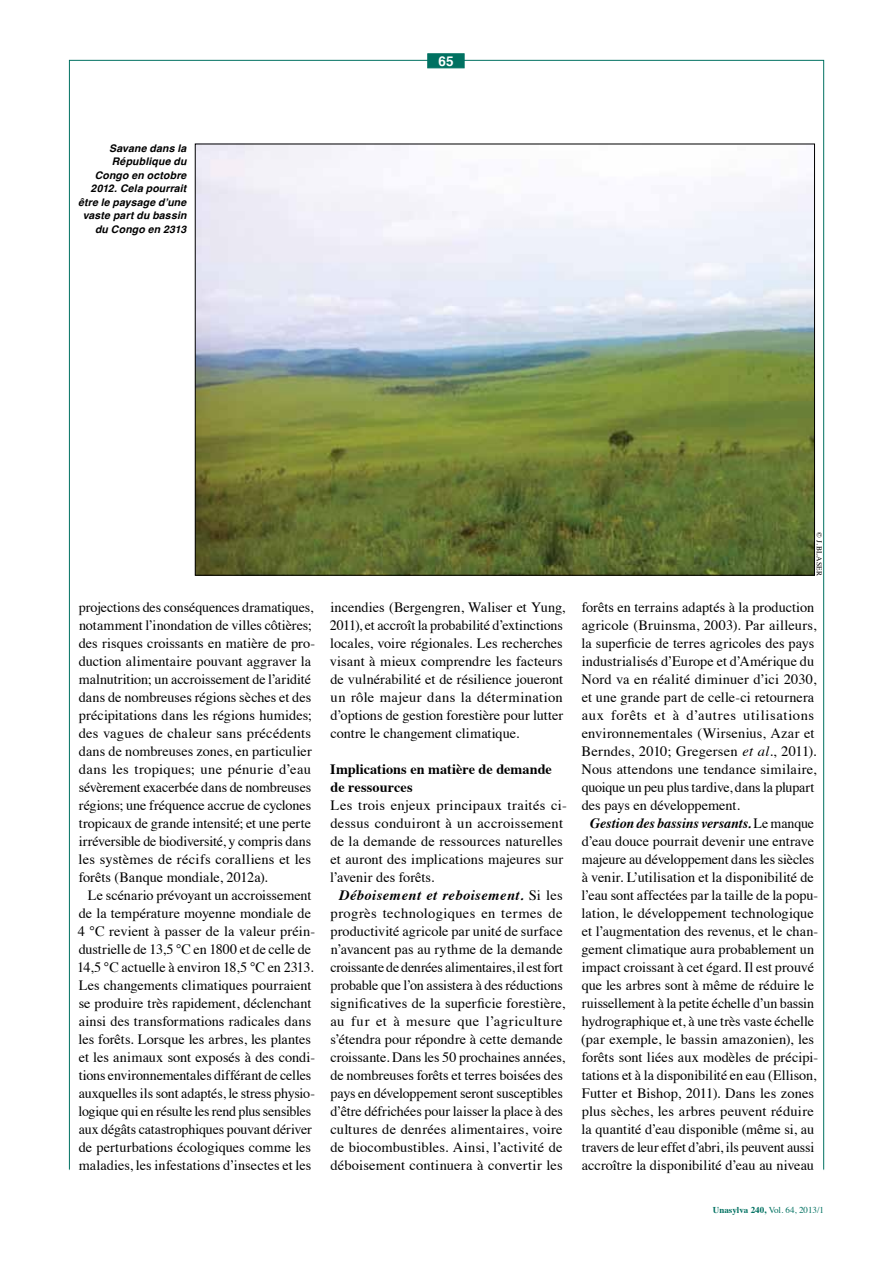
<style>
.page{position:relative;width:893px;height:1263px;background:#fff}
.page>*{position:absolute;margin:0;border:0;box-sizing:border-box;transform-origin:0 0}
.t1{font:14.25px/18px "Times";color:#000}
.t2{font:700 14.25px/18px "Times";color:#000}
.t3{font:700 13.5px "Helvetica";color:#fff}
.t4{font:italic 700 10.5px/13.5px "Helvetica";letter-spacing:.015em;color:#000;text-align:right}
.t5{font:9px "Times";color:#007161}
.t6{font:7.5px "Times";letter-spacing:.015em;color:#000}
.s1{font-weight:700;font-style:italic}
.s2{font-style:italic}
.s3{font-weight:700}
</style>
<div class="page">
<div style="left:428px;top:54px;width:36px;height:14px;background:#007161;border:1px solid #007161"></div>
<img style="left:197px;top:146px;width:616px;height:428px">
<p class="t4" style="left:78px;top:141px;width:110px">Savane dans la<br>République du<br>Congo en octobre<br>2012. Cela pourrait être le paysage d’une vaste part du bassin du Congo en 2313</p>
<p class="t3" style="left:439px;top:50px;width:17px">65</p>
<p class="t1" style="left:79px;top:597px;width:238px">projections des conséquences dramatiques, notamment l’inondation de villes côtières; des risques croissants en matière de pro&shy;duction alimentaire pouvant aggraver la malnutrition; un accroissement de l’aridité dans de nombreuses régions sèches et des précipitations dans les régions humides; des vagues de chaleur sans précédents dans de nombreuses zones, en particulier dans les tropiques; une pénurie d’eau sévèrement exacerbée dans de nombreuses régions; une fréquence accrue de cyclones tropicaux de grande intensité; et une perte irréversible de biodiversité, y compris dans les systèmes de récifs coralliens et les forêts (Banque mondiale, 2012a).</p>
<p class="t1" style="left:77px;top:885px;width:239px;text-align:center">Le scénario prévoyant un accroissement de la température moyenne mondiale de 4 °C revient à passer de la valeur préin&shy;dustrielle de 13,5 °C en 1800 et de celle de 14,5 °C actuelle à environ 18,5 °C en 2313.<br>Les changements climatiques pourraient se produire très rapidement, déclenchant ainsi des transformations radicales dans les forêts. Lorsque les arbres, les plantes et les animaux sont exposés à des condi&shy;tions environnementales différant de celles auxquelles ils sont adaptés, le stress physio&shy;logique qui en résulte les rend plus sensibles aux dégâts catastrophiques pouvant dériver de perturbations écologiques comme les maladies, les infestations d’insectes et les</p>
<p class="t1" style="left:330px;top:597px;width:237px">incendies (Bergengren, Waliser et Yung, 2011), et accroît la probabilité d’extinctions locales, voire régionales. Les recherches visant à mieux comprendre les facteurs de vulnérabilité et de résilience joueront un rôle majeur dans la détermination d’options de gestion forestière pour lutter contre le changement climatique.</p>
<p class="t2" style="left:330px;top:758px;width:223px">Implications en matière de demande de ressources</p>
<p class="t1" style="left:330px;top:795px;width:238px">Les trois enjeux principaux traités ci&shy;dessus conduiront à un accroissement de la demande de ressources naturelles et auront des implications majeures sur l’avenir des forêts.</p>
<p class="t1" style="left:330px;top:885px;width:236px;text-align:center"><span class="s1">Déboisement et reboisement.</span> Si les progrès technologiques en termes de productivité agricole par unité de surface n’avancent pas au rythme de la demande croissante de denrées alimentaires, il est fort probable que l’on assistera à des réductions significatives de la superficie forestière, au fur et à mesure que l’agriculture s’étendra pour répondre à cette demande croissante. Dans les 50 prochaines années, de nombreuses forêts et terres boisées des pays en développement seront susceptibles d’être défrichées pour laisser la place à des cultures de denrées alimentaires, voire de biocombustibles. Ainsi, l’activité de déboisement continuera à convertir les</p>
<p class="t6" style="left:826px;top:532px;width:45px;rotate:90deg">© J. BLASER</p>
<p class="t1" style="left:582px;top:597px;width:237px">forêts en terrains adaptés à la production agricole (Bruinsma, 2003). Par ailleurs, la superficie de terres agricoles des pays industrialisés d’Europe et d’Amérique du Nord va en réalité diminuer d’ici 2030, et une grande part de celle-ci retournera aux forêts et à d’autres utilisations environnementales (Wirsenius, Azar et Berndes, 2010; Gregersen <span class="s2">et al</span>., 2011).<br>Nous attendons une tendance similaire, quoique un peu plus tardive, dans la plupart des pays en développement.</p>
<p class="t1" style="left:581px;top:813px;width:239px;text-align:center"><span class="s1">Gestion des bassins versants.</span> Le manque d’eau douce pourrait devenir une entrave majeure au développement dans les siècles à venir. L’utilisation et la disponibilité de l’eau sont affectées par la taille de la popu&shy;lation, le développement technologique et l’augmentation des revenus, et le chan&shy;gement climatique aura probablement un impact croissant à cet égard. Il est prouvé que les arbres sont à même de réduire le ruissellement à la petite échelle d’un bassin hydrographique et, à une très vaste échelle (par exemple, le bassin amazonien), les forêts sont liées aux modèles de précipi&shy;tations et à la disponibilité en eau (Ellison, Futter et Bishop, 2011). Dans les zones plus sèches, les arbres peuvent réduire la quantité d’eau disponible (même si, au travers de leur effet d’abri, ils peuvent aussi accroître la disponibilité d’eau au niveau</p>
<p class="t5" style="left:713px;top:1201px;width:113px"><span class="s3">Unasylva 240,</span> Vol. 64, 2013/1</p>
</div>
